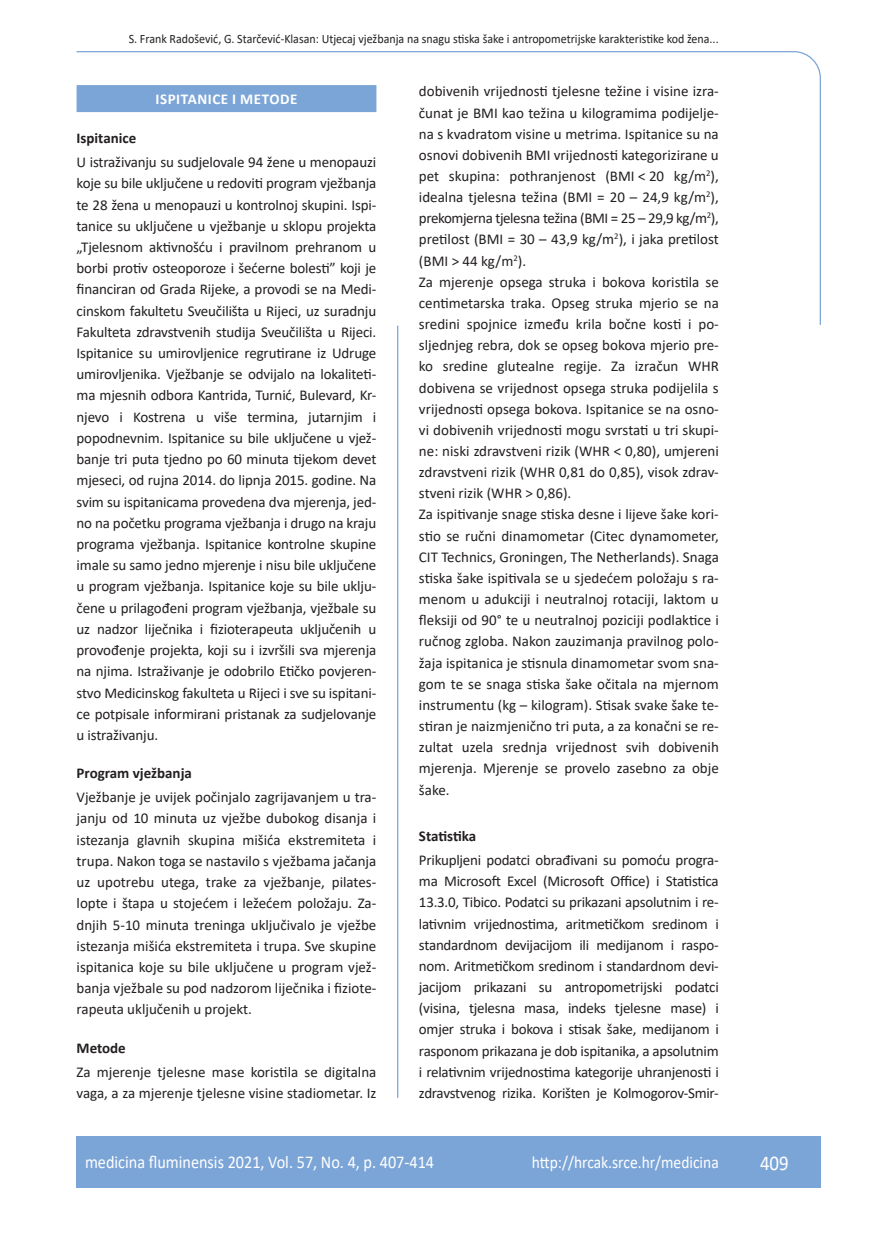
<style>
.page{position:relative;width:872px;height:1234px;background:#fff}
.page>*{position:absolute;margin:0;border:0;box-sizing:border-box;transform-origin:0 0}
.t1{font:21px "Calibri";color:#fff;scale:.9 1}
.t2{font:18px "Calibri";color:#fff;scale:.9 1}
.t3{font:17.25px "Calibri";color:#fff;scale:.9 1}
.osnovni_tekst{font:15px/21.1px "Calibri";color:#231f20;text-align:justify}
.podnaslov{font:700 15px "Calibri";color:#231f20}
.naslov_ruler{font:700 15px "Calibri";letter-spacing:.04em;color:#fff}
.glava{font:12.75px "Calibri";color:#231f20;scale:.94 1}
</style>
<div class="page">
<svg style="left:76px;top:51px;width:745px;height:275px"></svg>
<hr style="left:397px;top:325px;width:1px;height:772px;background:#7ca5d7">
<div style="left:77px;top:1135px;width:744px;height:51px;background:#7ca5d7"></div>
<div style="left:77px;top:85px;width:299px;height:27px;background:#7ca5d7"></div>
<p class="glava" style="left:129px;top:29px;width:629px">S. Frank Radošević, G. Starčević-Klasan: Utjecaj vježbanja na snagu stiska šake i antropometrijske karakteristike kod žena...</p>
<p class="naslov_ruler" style="left:155px;top:88px;width:144px">ISPITANICE I METODE</p>
<p class="podnaslov" style="left:77px;top:127px;width:61px">Ispitanice</p>
<p class="osnovni_tekst" style="left:77px;top:151px;width:301px">U istraživanju su sudjelovale 94 žene u menopauzi koje su bile uključene u redoviti program vježbanja te 28 žena u menopauzi u kontrolnoj skupini. Ispi&shy;tanice su uključene u vježbanje u sklopu projekta „Tjelesnom aktivnošću i pravilnom prehranom u borbi protiv osteoporoze i šećerne bolesti” koji je financiran od Grada Rijeke, a provodi se na Medi&shy;cinskom fakultetu Sveučilišta u Rijeci, uz suradnju Fakulteta zdravstvenih studija Sveučilišta u Rijeci.<br>Ispitanice su umirovljenice regrutirane iz Udruge umirovljenika. Vježbanje se odvijalo na lokaliteti&shy;ma mjesnih odbora Kantrida, Turnić, Bulevard, Kr&shy;njevo i Kostrena u više termina, jutarnjim i popodnevnim. Ispitanice su bile uključene u vjež&shy;banje tri puta tjedno po 60 minuta tijekom devet mjeseci, od rujna 2014. do lipnja 2015. godine. Na svim su ispitanicama provedena dva mjerenja, jed&shy;no na početku programa vježbanja i drugo na kraju programa vježbanja. Ispitanice kontrolne skupine imale su samo jedno mjerenje i nisu bile uključene u program vježbanja. Ispitanice koje su bile uklju&shy;čene u prilagođeni program vježbanja, vježbale su uz nadzor liječnika i fizioterapeuta uključenih u provođenje projekta, koji su i izvršili sva mjerenja na njima. Istraživanje je odobrilo Etičko povjeren&shy;stvo Medicinskog fakulteta u Rijeci i sve su ispitani&shy;ce potpisale informirani pristanak za sudjelovanje u istraživanju.</p>
<p class="podnaslov" style="left:77px;top:762px;width:117px">Program vježbanja</p>
<p class="osnovni_tekst" style="left:77px;top:786px;width:301px">Vježbanje je uvijek počinjalo zagrijavanjem u tra&shy;janju od 10 minuta uz vježbe dubokog disanja i istezanja glavnih skupina mišića ekstremiteta i trupa. Nakon toga se nastavilo s vježbama jačanja uz upotrebu utega, trake za vježbanje, pilates&shy;lopte i štapa u stojećem i ležećem položaju. Za&shy;dnjih 5-10 minuta treninga uključivalo je vježbe istezanja mišića ekstremiteta i trupa. Sve skupine ispitanica koje su bile uključene u program vjež&shy;banja vježbale su pod nadzorom liječnika i fiziote&shy;rapeuta uključenih u projekt.</p>
<p class="podnaslov" style="left:77px;top:1036px;width:51px">Metode</p>
<p class="osnovni_tekst" style="left:77px;top:1060px;width:301px">Za mjerenje tjelesne mase koristila se digitalna vaga, a za mjerenje tjelesne visine stadiometar. Iz</p>
<p class="osnovni_tekst" style="left:419px;top:80px;width:301px">dobivenih vrijednosti tjelesne težine i visine izra&shy;čunat je BMI kao težina u kilogramima podijelje&shy;na s kvadratom visine u metrima. Ispitanice su na osnovi dobivenih BMI vrijednosti kategorizirane u pet skupina: pothranjenost (BMI &lt; 20 kg/m<sup>2</sup>), idealna tjelesna težina (BMI = 20 – 24,9 kg/m<sup>2</sup>), prekomjerna tjelesna težina (BMI = 25 – 29,9 kg/m<sup>2</sup>), pretilost (BMI = 30 – 43,9 kg/m<sup>2</sup>), i jaka pretilost (BMI &gt; 44 kg/m<sup>2</sup>).</p>
<p class="osnovni_tekst" style="left:419px;top:271px;width:301px">Za mjerenje opsega struka i bokova koristila se centimetarska traka. Opseg struka mjerio se na sredini spojnice između krila bočne kosti i po&shy;sljednjeg rebra, dok se opseg bokova mjerio pre&shy;ko sredine glutealne regije. Za izračun WHR dobivena se vrijednost opsega struka podijelila s vrijednosti opsega bokova. Ispitanice se na osno&shy;vi dobivenih vrijednosti mogu svrstati u tri skupi&shy;ne: niski zdravstveni rizik (WHR &lt; 0,80), umjereni zdravstveni rizik (WHR 0,81 do 0,85), visok zdrav&shy;stveni rizik (WHR &gt; 0,86).</p>
<p class="osnovni_tekst" style="left:419px;top:503px;width:301px">Za ispitivanje snage stiska desne i lijeve šake kori&shy;stio se ručni dinamometar (Citec dynamometer, CIT Technics, Groningen, The Netherlands). Snaga stiska šake ispitivala se u sjedećem položaju s ra&shy;menom u adukciji i neutralnoj rotaciji, laktom u fleksiji od 90° te u neutralnoj poziciji podlaktice i ručnog zgloba. Nakon zauzimanja pravilnog polo&shy;žaja ispitanica je stisnula dinamometar svom sna&shy;gom te se snaga stiska šake očitala na mjernom instrumentu (kg – kilogram). Stisak svake šake te&shy;stiran je naizmjenično tri puta, a za konačni se re&shy;zultat uzela srednja vrijednost svih dobivenih mjerenja. Mjerenje se provelo zasebno za obje šake.</p>
<p class="podnaslov" style="left:419px;top:825px;width:59px">Statistika</p>
<p class="osnovni_tekst" style="left:419px;top:849px;width:301px">Prikupljeni podatci obrađivani su pomoću progra&shy;ma Microsoft Excel (Microsoft Office) i Statistica 13.3.0, Tibico. Podatci su prikazani apsolutnim i re&shy;lativnim vrijednostima, aritmetičkom sredinom i standardnom devijacijom ili medijanom i raspo&shy;nom. Aritmetičkom sredinom i standardnom devi&shy;jacijom prikazani su antropometrijski podatci (visina, tjelesna masa, indeks tjelesne mase) i omjer struka i bokova i stisak šake, medijanom i rasponom prikazana je dob ispitanika, a apsolutnim i relativnim vrijednostima kategorije uhranjenosti i zdravstvenog rizika. Korišten je Kolmogorov-Smir-</p>
<p class="t2" style="left:85px;top:1149px;width:389px">medicina fluminensis 2021, Vol. 57, No. 4, p. 407-414</p>
<p class="t3" style="left:532px;top:1150px;width:209px">http://hrcak.srce.hr/medicina</p>
<p class="t1" style="left:760px;top:1147px;width:33px">409</p>
</div>
